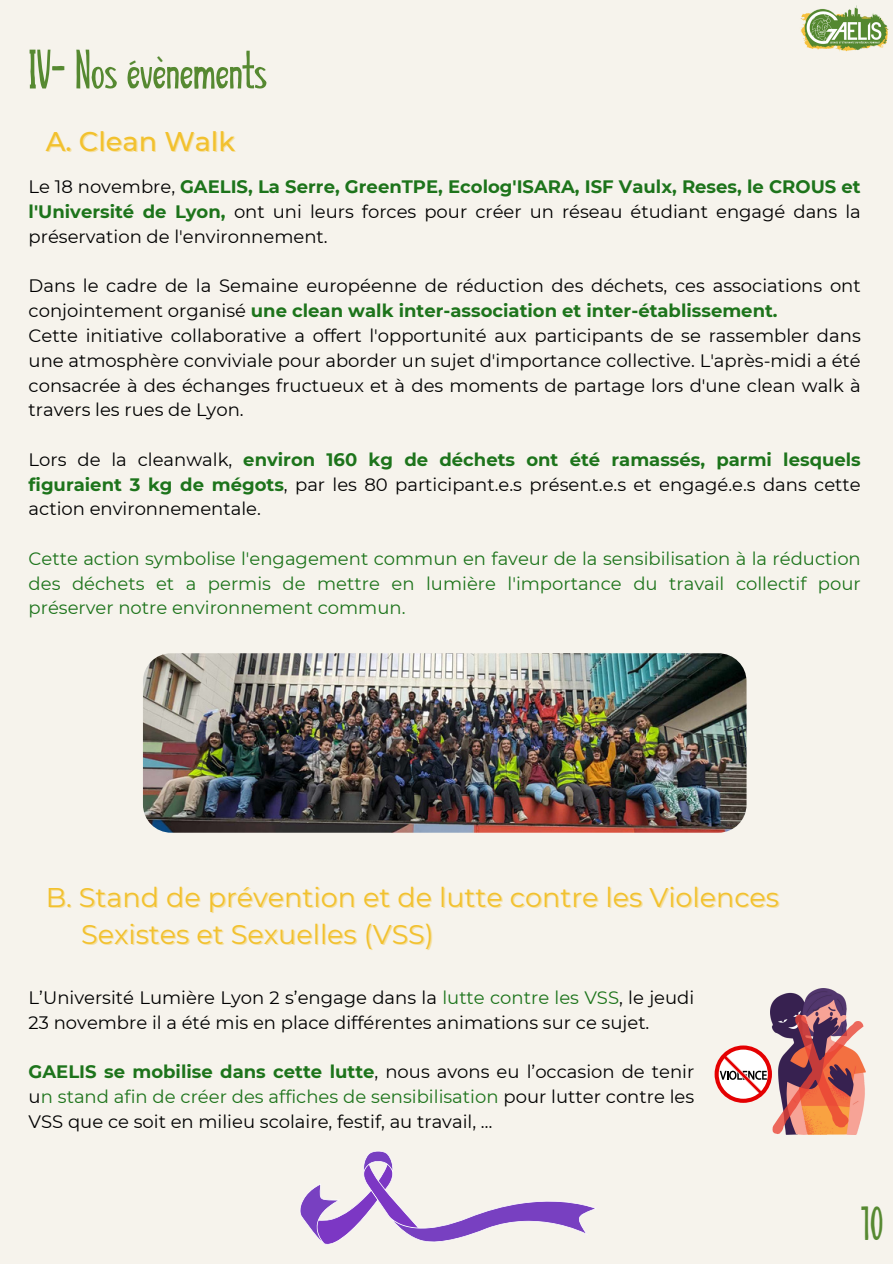
<style>
.page{position:relative;width:893px;height:1264px;background:#fff}
.page>*{position:absolute;margin:0;border:0;box-sizing:border-box;transform-origin:0 0}
.t1{font:55.5px "Breakfast Club";color:#568931}
.t2{font:48px "Breakfast Club";color:#568931}
.t3{font:27px "Montserrat";color:#f2c12e}
.t4{font:500 27px "Montserrat";color:#f2c12e}
.t5{font:18px/24.8px "Montserrat";color:#000;text-align:justify}
.t6{font:18px/24.8px "Montserrat";color:#1d741b;text-align:justify}
.s1{font-weight:700;color:#1d741b}
.s2{color:#1d741b}
</style>
<div class="page">
<div style="left:0;top:0;width:892px;height:1263px;background:#f6f3ec"></div>
<img style="left:800px;top:6px;width:88px;height:46px">
<img style="left:143px;top:653px;width:603px;height:179px;border-radius:28px">
<img style="left:770px;top:988px;width:95px;height:121px">
<svg style="left:300px;top:1151px;width:296px;height:94px"></svg>
<svg style="left:714px;top:1014px;width:149px;height:120px"></svg>
<p class="t1" style="left:29px;top:47px;width:240px">IV- Nos événements</p>
<p class="t4" style="left:46px;top:124px;width:191px">A. Clean Walk</p>
<p class="t5" style="left:29px;top:175px;width:833px">Le 18 novembre, <span class="s1">GAELIS, La Serre, GreenTPE, Ecolog'ISARA, ISF Vaulx, Reses, le CROUS et l'Université de Lyon,</span> ont uni leurs forces pour créer un réseau étudiant engagé dans la préservation de l'environnement.</p>
<p class="t5" style="left:29px;top:274px;width:833px">Dans le cadre de la Semaine européenne de réduction des déchets, ces associations ont conjointement organisé <span class="s1">une clean walk inter-association et inter-établissement.</span></p>
<p class="t5" style="left:29px;top:323px;width:833px">Cette initiative collaborative a offert l'opportunité aux participants de se rassembler dans une atmosphère conviviale pour aborder un sujet d'importance collective. L'après-midi a été consacrée à des échanges fructueux et à des moments de partage lors d'une clean walk à travers les rues de Lyon.</p>
<p class="t5" style="left:29px;top:447px;width:833px">Lors de la cleanwalk, <span class="s1">environ 160 kg de déchets ont été ramassés, parmi lesquels figuraient 3 kg de mégots</span>, par les 80 participant.e.s présent.e.s et engagé.e.s dans cette action environnementale.</p>
<p class="t6" style="left:29px;top:546px;width:833px">Cette action symbolise l'engagement commun en faveur de la sensibilisation à la réduction des déchets et a permis de mettre en lumière l'importance du travail collectif pour préserver notre environnement commun.</p>
<p class="t3" style="left:46px;top:880px;width:734px">B. Stand de prévention et de lutte contre les Violences</p>
<p class="t3" style="left:81px;top:917px;width:354px">Sexistes et Sexuelles (VSS)</p>
<p class="t5" style="left:29px;top:985px;width:667px">L’Université Lumière Lyon 2 s’engage dans la <span class="s2">lutte contre les VSS</span>, le jeudi<br>23 novembre il a été mis en place différentes animations sur ce sujet.</p>
<p class="t5" style="left:29px;top:1059px;width:667px"><span class="s1">GAELIS se mobilise dans cette lutte</span>, nous avons eu l’occasion de tenir u<span class="s2">n stand afin de créer des affiches de sensibilisation</span> pour lutter contre les VSS que ce soit en milieu scolaire, festif, au travail, …</p>
<p class="t2" style="left:859px;top:1203px;width:26px">10</p>
</div>
